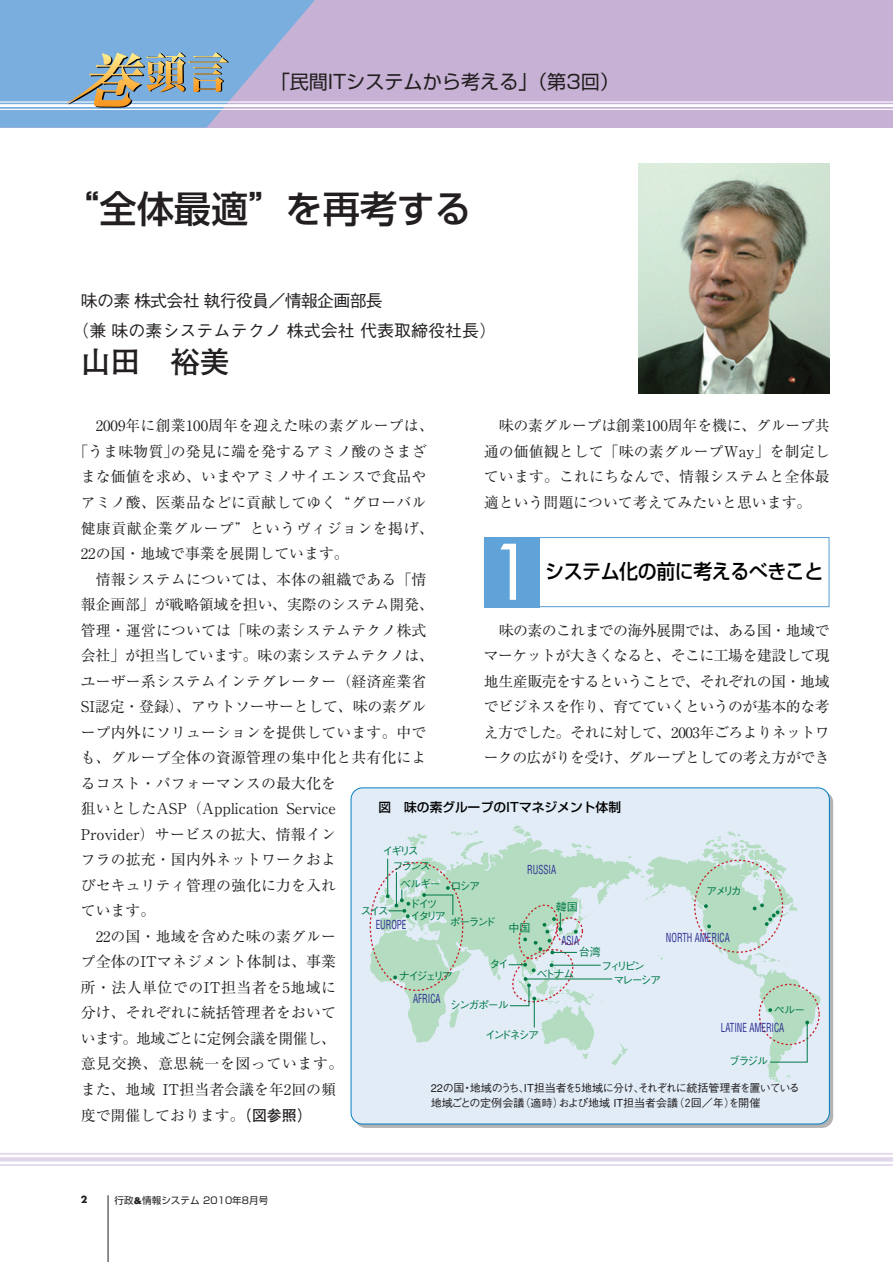
<style>
.page{position:relative;width:893px;height:1262px;background:#fff}
.page>*{position:absolute;margin:0;border:0;box-sizing:border-box;transform-origin:0 0}
.t1{font:74.4px "Futura";color:#fff}
.t2{font:500 37.2px "Shin Go";color:#231f20}
.t3{font:700 29.7px "Futo Go B101";color:#231f20}
.t4{font:500 20.25px "Shin Go";letter-spacing:-.025em;color:#000;scale:.94 1}
.t5{font:19.2px "Shin Go";color:#231f20}
.t6{font:500 16.95px/29.7px "Gothic BBB";color:#231f20}
.t7{font:14.85px/25.5px "Ryumin";letter-spacing:.01em;color:#231f20;text-align:justify}
.t8{font:14.85px "Ryumin";letter-spacing:-.015em;color:#231f20}
.t9{font:14.85px "Ryumin";letter-spacing:-.01em;color:#231f20}
.t10{font:14.85px "Ryumin";letter-spacing:.03em;color:#231f20}
.t11{font:14.85px "Ryumin";letter-spacing:-.03em;color:#231f20}
.t12{font:14.85px "Ryumin";letter-spacing:.04em;color:#231f20}
.t13{font:500 12.75px "Shin Go";color:#000}
.t14{font:condensed 12.15px "Helvetica";color:#2e3092;scale:.75 1}
.t15{font:500 11.1px/15.5px "Gothic BBB";letter-spacing:-.025em;color:#231f20}
.t16{font:500 11.1px "Gothic BBB";letter-spacing:-.185em;color:#017a47}
.t17{font:500 11.1px/14.9px "Gothic BBB";letter-spacing:-.21em;color:#017a47}
.t18{font:9.6px "Shin Go";color:#231f20}
.t19{font:700 9.6px "Futura";color:#231f20}
.s1{font-family:"Futo Go B101";font-weight:700}
.s2{font-family:"Helvetica";font-weight:900}
</style>
<div class="page">
<hr style="left:0;top:1152px;width:892px;height:2px;background:#e0d5e9">
<hr style="left:0;top:1157px;width:892px;height:4px;background:#e0d5e9">
<hr style="left:0;top:1164px;width:892px;height:1px;background:#e0d5e9">
<div style="left:0;top:0;width:892px;height:128px;background:#c7b2d5"></div>
<hr style="left:0;top:101px;width:892px;height:2px;background:#fff">
<hr style="left:0;top:104px;width:892px;height:3px;background:#fff">
<hr style="left:0;top:109px;width:892px;height:1px;background:#fff">
<hr style="left:108px;top:1195px;width:1px;height:66px;background:#231f20">
<img style="left:638px;top:164px;width:191px;height:229px">
<div style="left:484px;top:537px;width:345px;height:70px;border:1px solid #60a3d8"></div>
<div style="left:484px;top:537px;width:55px;height:70px;background:#60a3d8"></div>
<svg style="left:0;top:0;width:326px;height:128px"></svg>
<div style="left:351px;top:788px;width:478px;height:335px;background:#e1ecf7;border-radius:11px"></div>
<svg style="left:409px;top:834px;width:18px;height:3px"></svg>
<svg style="left:512px;top:825px;width:19px;height:12px"></svg>
<svg style="left:451px;top:830px;width:27px;height:6px"></svg>
<svg style="left:612px;top:1062px;width:6px;height:4px"></svg>
<svg style="left:407px;top:837px;width:224px;height:21px"></svg>
<svg style="left:369px;top:876px;width:18px;height:107px"></svg>
<svg style="left:656px;top:831px;width:164px;height:251px"></svg>
<svg style="left:379px;top:887px;width:8px;height:47px"></svg>
<svg style="left:387px;top:858px;width:420px;height:204px"></svg>
<p class="t5" style="left:271px;top:75px;width:350px">「民間ITシステムから考える」（第3回）</p>
<h2 class="t2" style="left:62px;top:195px;width:411px">“全体最適”を再考する</h2>
<p class="t6" style="left:72px;top:288px;width:425px;text-indent:9px">味の素株式会社執行役員／情報企画部長<br>（兼味の素システムテクノ株式会社代表取締役社長）</p>
<h3 class="t3" style="left:81px;top:351px;width:150px">山田　裕美</h3>
<p class="t7" style="left:484px;top:415px;width:347px;text-indent:15px">味の素グループは創業100周年を機に、グループ共通の価値観として「味の素グループWay」を制定しています。これにちなんで、情報システムと全体最適という問題について考えてみたいと思います。</p>
<p class="t7" style="left:81px;top:415px;width:354px;text-align:left;text-indent:15px">2009年に創業100周年を迎えた味の素グループは、｢うま味物質｣の発見に端を発するアミノ酸のさまざまな価値を求め、いまやアミノサイエンスで食品やアミノ酸、医薬品などに貢献してゆく“グローバル健康貢献企業グループ”というヴィジョンを掲げ、<br>22の国・地域で事業を展開しています。</p>
<p class="t7" style="left:96px;top:568px;width:332px">情報システムについては、本体の組織である「情</p>
<p class="t9" style="left:81px;top:599px;width:354px">報企画部」が戦略領域を担い、実際のシステム開発、</p>
<p class="t7" style="left:81px;top:619px;width:347px">管理・運営については「味の素システムテクノ株式</p>
<p class="t8" style="left:81px;top:650px;width:354px">会社」が担当しています。味の素システムテクノは、</p>
<p class="t7" style="left:81px;top:670px;width:347px">ユーザー系システムインテグレーター（経済産業省</p>
<p class="t8" style="left:81px;top:701px;width:347px">SI認定・登録）、アウトソーサーとして、味の素グル</p>
<p class="t7" style="left:81px;top:721px;width:347px">ープ内外にソリューションを提供しています。中で</p>
<p class="t7" style="left:81px;top:747px;width:347px">も、グループ全体の資源管理の集中化と共有化によ</p>
<p class="t7" style="left:81px;top:772px;width:257px">るコスト・パフォーマンスの最大化を</p>
<p class="t7" style="left:81px;top:798px;width:257px">狙いとしたASP（Application Service</p>
<p class="t7" style="left:81px;top:823px;width:257px">Provider）サービスの拡大、情報イン</p>
<p class="t7" style="left:81px;top:849px;width:257px">フラの拡充・国内外ネットワークおよ</p>
<p class="t7" style="left:81px;top:874px;width:257px">びセキュリティ管理の強化に力を入れ</p>
<p class="t7" style="left:81px;top:900px;width:76px">ています。</p>
<p class="t7" style="left:96px;top:925px;width:242px">22の国・地域を含めた味の素グルー</p>
<p class="t7" style="left:81px;top:951px;width:257px">プ全体のITマネジメント体制は、事業</p>
<p class="t10" style="left:81px;top:982px;width:257px">所・法人単位でのIT担当者を5地域に</p>
<p class="t7" style="left:81px;top:1002px;width:257px">分け、それぞれに統括管理者をおいて</p>
<p class="t11" style="left:81px;top:1033px;width:257px">います。地域ごとに定例会議を開催し、</p>
<p class="t12" style="left:81px;top:1058px;width:264px">意見交換、意思統一を図っています。</p>
<p class="t7" style="left:81px;top:1078px;width:257px">また、地域 IT担当者会議を年2回の頻</p>
<p class="t7" style="left:81px;top:1104px;width:232px">度で開催しております。<span class="s1">（図参照）</span></p>
<h1 class="t1" style="left:488px;top:538px;width:47px">1</h1>
<h3 class="t4" style="left:545px;top:564px;width:297px">システム化の前に考えるべきこと</h3>
<p class="t7" style="left:484px;top:619px;width:347px;text-indent:15px">味の素のこれまでの海外展開では、ある国・地域でマーケットが大きくなると、そこに工場を建設して現地生産販売をするということで、それぞれの国・地域でビジネスを作り、育てていくというのが基本的な考え方でした。それに対して、2003年ごろよりネットワークの広がりを受け、グループとしての考え方ができ</p>
<p class="t13" style="left:378px;top:802px;width:244px">図　味の素グループのITマネジメント体制</p>
<p class="t17" style="left:392px;top:844px;width:40px;text-indent:-10px">イギリスフランス</p>
<p class="t16" style="left:399px;top:880px;width:43px">ベルギー</p>
<p class="t14" style="left:527px;top:864px;width:40px">RUSSIA</p>
<p class="t16" style="left:450px;top:881px;width:31px">ロシア</p>
<p class="t16" style="left:706px;top:887px;width:37px">アメリカ</p>
<p class="t16" style="left:409px;top:899px;width:30px">ドイツ</p>
<p class="t16" style="left:556px;top:902px;width:24px">韓国</p>
<p class="t16" style="left:360px;top:907px;width:30px">スイス</p>
<p class="t16" style="left:410px;top:911px;width:37px">イタリア</p>
<p class="t16" style="left:450px;top:917px;width:47px">ポーランド</p>
<p class="t14" style="left:375px;top:919px;width:43px">EUROPE</p>
<p class="t16" style="left:508px;top:923px;width:24px">中国</p>
<p class="t14" style="left:561px;top:936px;width:25px">ASIA</p>
<p class="t14" style="left:666px;top:932px;width:87px">NORTH AMERICA</p>
<p class="t16" style="left:579px;top:948px;width:24px">台湾</p>
<p class="t16" style="left:489px;top:960px;width:21px">タイ</p>
<p class="t16" style="left:450px;top:1000px;width:60px">シンガポール</p>
<p class="t16" style="left:485px;top:1030px;width:55px">インドネシア</p>
<p class="t16" style="left:601px;top:961px;width:45px">フィリピン</p>
<p class="t16" style="left:536px;top:969px;width:39px">ベトナム</p>
<p class="t16" style="left:399px;top:971px;width:56px">ナイジェリア</p>
<p class="t16" style="left:613px;top:975px;width:49px">マレーシア</p>
<p class="t14" style="left:413px;top:994px;width:38px">AFRICA</p>
<p class="t16" style="left:773px;top:1005px;width:33px">ペルー</p>
<p class="t14" style="left:720px;top:1022px;width:86px">LATINE AMERICA</p>
<p class="t16" style="left:729px;top:1057px;width:41px">ブラジル</p>
<p class="t15" style="left:430px;top:1081px;width:371px">22の国・地域のうち、IT担当者を５地域に分け、それぞれに統括管理者を置いている地域ごとの定例会議（適時）および地域 IT担当者会議（２回／年）を開催</p>
<p class="t19" style="left:81px;top:1195px;width:8px">2</p>
<p class="t18" style="left:115px;top:1196px;width:155px">行政<span class="s2">&amp;</span>情報システム 2010年8月号</p>
</div>
